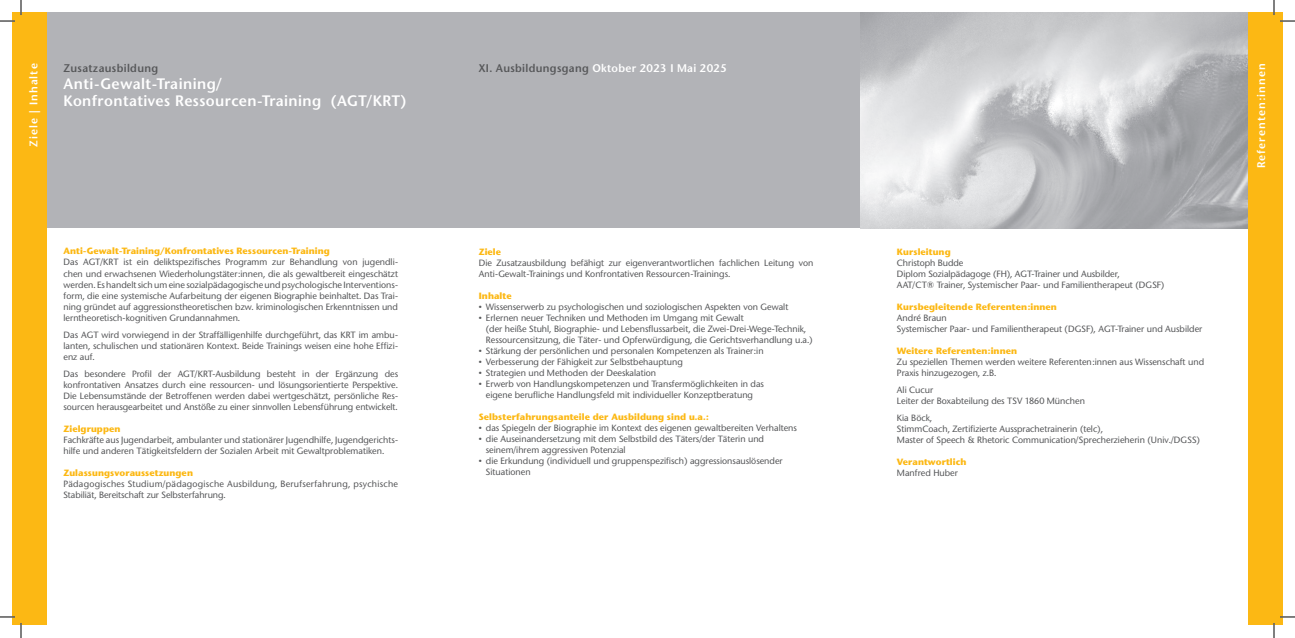
<style>
.page{position:relative;width:1295px;height:638px;background:#fff}
.page>*{position:absolute;margin:0;border:0;box-sizing:border-box;transform-origin:0 0}
.t1{font:600 15px/17px "Stone Sans BQ";letter-spacing:.03em;color:#fff}
.t2{font:600 11px "Stone Sans BQ";letter-spacing:.03em;color:#fff}
.t3{font:600 11px "Stone Sans BQ";letter-spacing:.1em;color:#fff}
.t4{font:600 11px "Stone Sans BQ";letter-spacing:.03em;color:#57585a}
.t5{font:500 9px/11px "Stone Sans BQ";letter-spacing:.005em;color:#57585a}
.t6{font:700 9px "Stone Sans BQ";letter-spacing:.01em;color:#fcb814}
.t7{font:500 9px/11px "Stone Sans BQ";letter-spacing:.03em;color:#57585a}
.s1{color:#57585a}
</style>
<div class="page">
<div style="left:21px;top:12px;width:1251px;height:216px;background:#b2b3b7"></div>
<img style="left:860px;top:12px;width:388px;height:216px">
<div style="left:1248px;top:12px;width:34px;height:613px;background:#fcb814"></div>
<div style="left:12px;top:12px;width:35px;height:613px;background:#fcb814"></div>
<svg style="left:0;top:0;width:22px;height:22px"></svg>
<svg style="left:0;top:616px;width:22px;height:21px"></svg>
<svg style="left:1273px;top:0;width:22px;height:22px"></svg>
<svg style="left:1273px;top:616px;width:22px;height:21px"></svg>
<p class="t3" style="left:27px;top:146px;width:84px;rotate:-90deg">Ziele | Inhalte</p>
<p class="t4" style="left:64px;top:61px;width:96px">Zusatzausbildung</p>
<h1 class="t1" style="left:64px;top:75px;width:344px">Anti-Gewalt-Training/<br>Konfrontatives Ressourcen-Training (AGT/KRT)</h1>
<p class="t6" style="left:64px;top:245px;width:268px">Anti-Gewalt-Training/Konfrontatives Ressourcen-Training</p>
<p class="t5" style="left:64px;top:257px;width:336px;text-align:justify">Das AGT/KRT ist ein deliktspezifisches Programm zur Behandlung von jugendli&shy;chen und erwachsenen Wiederholungstäter:innen, die als gewaltbereit eingeschätzt werden. Es handelt sich um eine sozialpädagogische und psychologische Interventions&shy;form, die eine systemische Aufarbeitung der eigenen Biographie beinhaltet. Das Trai&shy;ning gründet auf aggressionstheoretischen bzw. kriminologischen Erkenntnissen und lerntheoretisch-kognitiven Grundannahmen.</p>
<p class="t5" style="left:64px;top:328px;width:336px;text-align:justify">Das AGT wird vorwiegend in der Straffälligenhilfe durchgeführt, das KRT im ambu&shy;lanten, schulischen und stationären Kontext. Beide Trainings weisen eine hohe Effizi&shy;enz auf.</p>
<p class="t5" style="left:64px;top:367px;width:336px;text-align:justify">Das besondere Profil der AGT/KRT-Ausbildung besteht in der Ergänzung des konfrontativen Ansatzes durch eine ressourcen- und lösungsorientierte Perspektive.<br>Die Lebensumstände der Betroffenen werden dabei wertgeschätzt, persönliche Res&shy;sourcen herausgearbeitet und Anstöße zu einer sinnvollen Lebensführung entwickelt.</p>
<p class="t6" style="left:64px;top:422px;width:58px">Zielgruppen</p>
<p class="t5" style="left:64px;top:433px;width:336px">Fachkräfte aus Jugendarbeit, ambulanter und stationärer Jugendhilfe, Jugendgerichts&shy;hilfe und anderen Tätigkeitsfeldern der Sozialen Arbeit mit Gewaltproblematiken.</p>
<p class="t6" style="left:64px;top:466px;width:131px">Zulassungsvoraussetzungen</p>
<p class="t7" style="left:64px;top:477px;width:336px">Pädagogisches Studium/pädagogische Ausbildung, Berufserfahrung, psychische<br>Stabiliät, Bereitschaft zur Selbsterfahrung.</p>
<p class="t2" style="left:479px;top:61px;width:250px"><span class="s1">XI. Ausbildungsgang</span> Oktober 2023 I Mai 2025</p>
<p class="t6" style="left:479px;top:246px;width:24px">Ziele</p>
<p class="t5" style="left:479px;top:257px;width:336px">Die Zusatzausbildung befähigt zur eigenverantwortlichen fachlichen Leitung von<br>Anti-Gewalt-Trainings und Konfrontativen Ressourcen-Trainings.</p>
<p class="t6" style="left:479px;top:290px;width:34px">Inhalte</p>
<p class="t5" style="left:479px;top:301px;width:311px">• Wissenserwerb zu psychologischen und soziologischen Aspekten von Gewalt</p>
<p class="t5" style="left:486px;top:312px;width:328px;text-indent:-7px">• Erlernen neuer Techniken und Methoden im Umgang mit Gewalt<br>(der heiße Stuhl, Biographie- und Lebensflussarbeit, die Zwei-Drei-Wege-Technik,<br>Ressourcensitzung, die Täter- und Opferwürdigung, die Gerichtsverhandlung u.a.)</p>
<p class="t5" style="left:479px;top:345px;width:286px">• Stärkung der persönlichen und personalen Kompetenzen als Trainer:in</p>
<p class="t5" style="left:479px;top:356px;width:206px">• Verbesserung der Fähigkeit zur Selbstbehauptung</p>
<p class="t5" style="left:479px;top:367px;width:179px">• Strategien und Methoden der Deeskalation</p>
<p class="t5" style="left:479px;top:378px;width:287px;text-align:center">• Erwerb von Handlungskompetenzen und Transfermöglichkeiten in das eigene berufliche Handlungsfeld mit individueller Konzeptberatung</p>
<p class="t6" style="left:479px;top:411px;width:232px">Selbsterfahrungsanteile der Ausbildung sind u.a.:</p>
<p class="t5" style="left:479px;top:422px;width:320px">• das Spiegeln der Biographie im Kontext des eigenen gewaltbereiten Verhaltens</p>
<p class="t5" style="left:486px;top:433px;width:280px;text-indent:-7px">• die Auseinandersetzung mit dem Selbstbild des Täters/der Täterin und seinem/ihrem aggressiven Potenzial</p>
<p class="t5" style="left:486px;top:455px;width:298px;text-indent:-7px">• die Erkundung (individuell und gruppenspezifisch) aggressionsauslösender<br>Situationen</p>
<p class="t6" style="left:897px;top:246px;width:55px">Kursleitung</p>
<p class="t5" style="left:897px;top:257px;width:269px">Christoph Budde<br>Diplom Sozialpädagoge (FH), AGT-Trainer und Ausbilder,<br>AAT/CT® Trainer, Systemischer Paar- und Familientherapeut (DGSF)</p>
<p class="t6" style="left:897px;top:301px;width:161px">Kursbegleitende Referenten:innen</p>
<p class="t5" style="left:897px;top:312px;width:307px">André Braun<br>Systemischer Paar- und Familientherapeut (DGSF), AGT-Trainer und Ausbilder</p>
<p class="t6" style="left:897px;top:345px;width:122px">Weitere Referenten:innen</p>
<p class="t5" style="left:897px;top:356px;width:309px">Zu speziellen Themen werden weitere Referenten:innen aus Wissenschaft und<br>Praxis hinzugezogen, z.B.</p>
<p class="t5" style="left:897px;top:384px;width:189px">Ali Cucur<br>Leiter der Boxabteilung des TSV 1860 München</p>
<p class="t5" style="left:897px;top:412px;width:305px">Kia Böck,<br>StimmCoach, Zertifizierte Aussprachetrainerin (telc),<br>Master of Speech &amp; Rhetoric Communication/Sprecherzieherin (Univ./DGSS)</p>
<p class="t6" style="left:897px;top:456px;width:71px">Verantwortlich</p>
<p class="t5" style="left:897px;top:467px;width:63px">Manfred Huber</p>
<p class="t3" style="left:1254px;top:168px;width:106px;rotate:-90deg">Referenten:innen</p>
</div>
